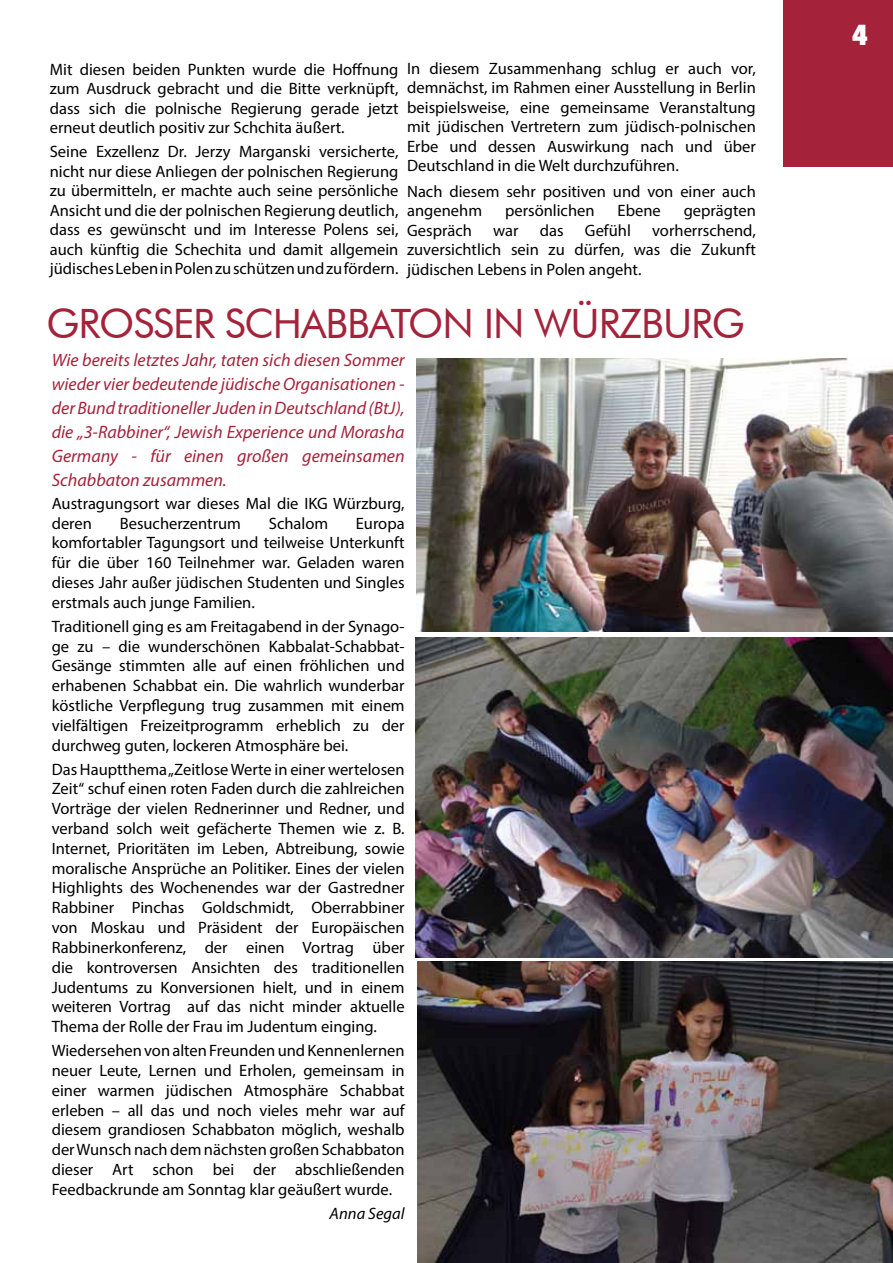
<style>
.page{position:relative;width:893px;height:1263px;background:#fff}
.page>*{position:absolute;margin:0;border:0;box-sizing:border-box;transform-origin:0 0}
.t1{font:40.5px "Futura BT";letter-spacing:-.025em;color:#a4233b}
.t2{font:800 condensed 27px "Futura";color:#fff}
.t3{font:italic 18px/24px "Myriad Pro";color:#a4233b;text-align:justify}
.t4{font:16.5px/19.8px "Myriad Pro";color:#000;text-align:justify}
.t5{font:italic 16.5px "Myriad Pro";color:#000}
</style>
<div class="page">
<div style="left:783px;top:0;width:110px;height:167px;background:#a4233b"></div>
<img style="left:416px;top:358px;width:477px;height:274px">
<img style="left:415px;top:637px;width:478px;height:321px">
<img style="left:417px;top:962px;width:476px;height:301px">
<p class="t4" style="left:50px;top:59px;width:350px">Mit diesen beiden Punkten wurde die Hoffnung zum Ausdruck gebracht und die Bitte verknüpft, dass sich die polnische Regierung gerade jetzt erneut deutlich positiv zur Schchita äußert.</p>
<p class="t4" style="left:50px;top:142px;width:350px">Seine Exzellenz Dr. Jerzy Marganski versicherte, nicht nur diese Anliegen der polnischen Regierung zu übermitteln, er machte auch seine persönliche Ansicht und die der polnischen Regierung deutlich, dass es gewünscht und im I nteresse Polens sei, auch künftig die Schechita und damit allgemein jüdisches Leben in Polen zu schützen und zu fördern.</p>
<p class="t4" style="left:407px;top:58px;width:350px">I n diesem Zusammenhang schlug er auch vor, demnächst, im Rahmen einer Ausstellung in Berlin beispielsweise, eine gemeinsame Veranstaltung mit jüdischen Vertretern zum jüdisch-polnischen Erbe und dessen Auswirkung nach und über Deutschland in die Welt durchzuführen.</p>
<p class="t4" style="left:407px;top:181px;width:350px">Nach diesem sehr positiven und von einer auch angenehm</p>
<p class="t4" style="left:505px;top:200px;width:91px">persönlichen</p>
<p class="t4" style="left:618px;top:200px;width:45px">Ebene</p>
<p class="t4" style="left:684px;top:200px;width:74px">geprägten</p>
<p class="t4" style="left:407px;top:220px;width:66px">Gespräch</p>
<p class="t4" style="left:493px;top:220px;width:27px">war</p>
<p class="t4" style="left:540px;top:220px;width:25px">das</p>
<p class="t4" style="left:585px;top:220px;width:47px">Gefühl</p>
<p class="t4" style="left:407px;top:220px;width:350px;text-indent:245px">vorherrschend, zuversichtlich sein zu dürfen, was die Zukunft jüdischen Lebens in Polen angeht.</p>
<h1 class="t1" style="left:47px;top:298px;width:700px">GROSSER SCHABBATON IN WÜRZBURG</h1>
<p class="t3" style="left:52px;top:348px;width:354px">Wie bereits letztes Jahr, taten sich diesen Sommer wieder vier bedeutende jüdische Organisationen - der Bund traditioneller Juden in Deutschland (BtJ), die „3-Rabbiner“, Jewish Experience und Morasha Germany - für einen großen gemeinsamen Schabbaton zusammen.</p>
<p class="t4" style="left:52px;top:493px;width:354px">Austragungsort war dieses Mal die IKG Würzburg, deren</p>
<p class="t4" style="left:120px;top:513px;width:123px">Besucherzentrum</p>
<p class="t4" style="left:269px;top:513px;width:61px">Schalom</p>
<p class="t4" style="left:52px;top:513px;width:354px;text-indent:304px">Europa komfortabler Tagungsort und teilweise Unterkunft für die über 160 Teilnehmer war. Geladen waren dieses Jahr außer jüdischen Studenten und Singles erstmals auch junge Familien.</p>
<p class="t4" style="left:52px;top:616px;width:354px">Traditionell ging es am Freitagabend in der Synago&shy;ge zu – die wunderschönen Kabbalat-Schabbat-Gesänge stimmten alle auf einen fröhlichen und erhabenen Schabbat ein. Die wahrlich wunderbar köstliche Verpflegung trug zusammen mit einem vielfältigen Freizeitprogramm erheblich zu der durchweg guten, lockeren Atmosphäre bei.</p>
<p class="t4" style="left:52px;top:759px;width:354px">Das Hauptthema „Zeitlose Werte in einer wertelosen Zeit“ schuf einen roten Faden durch die zahlreichen Vorträge der vielen Rednerinner und Redner, und verband solch weit gefächerte Themen wie z. B.<br>I nternet, Prioritäten im Leben, Abtreibung, sowie moralische Ansprüche an Politiker. Eines der vielen H ighlights des Wochenendes war der Gastredner Rabbiner Pinchas Goldschmidt, Oberrabbiner von Moskau und Präsident der Europäischen Rabbinerkonferenz, der einen Vortrag über die kontroversen Ansichten des traditionellen Judentums zu Konversionen hielt, und in einem weiteren Vortrag auf das nicht minder aktuelle Thema der Rolle der Frau im Judentum einging.</p>
<p class="t4" style="left:52px;top:1040px;width:354px">Wiedersehen von alten Freunden und Kennenlernen neuer Leute, Lernen und Erholen, gemeinsam in einer warmen jüdischen Atmosphäre Schabbat erleben – all das und noch vieles mehr war auf diesem grandiosen Schabbaton möglich, weshalb der Wunsch nach dem nächsten großen Schabbaton dieser Art schon bei der abschließenden Feedbackrunde am Sonntag klar geäußert wurde.</p>
<p class="t5" style="left:330px;top:1203px;width:77px">Anna Segal</p>
<h2 class="t2" style="left:852px;top:16px;width:18px">4</h2>
</div>
